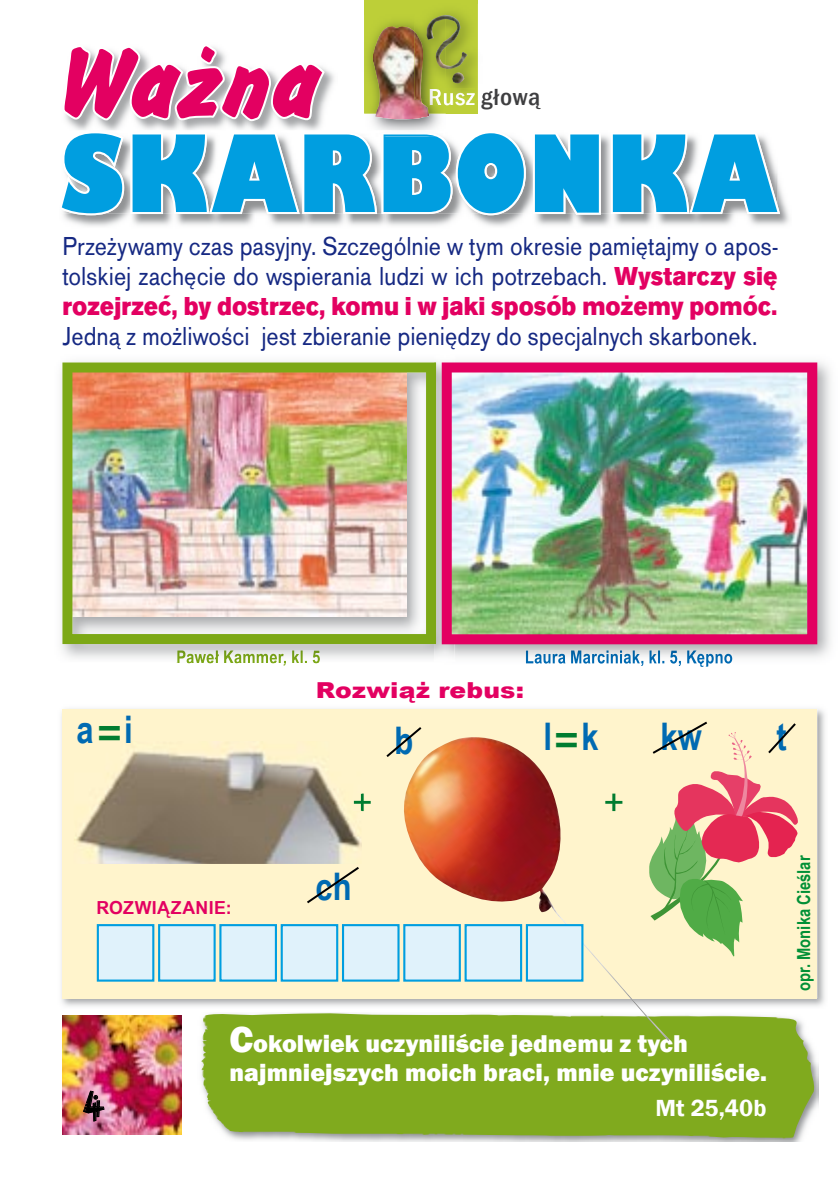
<style>
.page{position:relative;width:840px;height:1191px;background:#fff}
.page>*{position:absolute;margin:0;border:0;box-sizing:border-box;transform-origin:0 0}
.t1{font:108px "Okay DEE";letter-spacing:.02em;color:#e30061}
.t2{font:800 104px "Gill Sans";letter-spacing:.02em;color:#009ee0;scale:.83 1}
.t3{font:700 38px "Arial Narrow";color:#006ab2}
.t4{font:36px "Arial";color:#007c30}
.t5{font:30px "Jokerman";color:#000}
.t6{font:27px/30px "Accius TEE";color:#162983;scale:.89 1}
.t7{font:27px "Accius TEE Ultr";color:#e30061;scale:.89 1}
.t8{font:800 25px/29px "Franklin Gothic";letter-spacing:.005em;color:#fff}
.t9{font:500 condensed 24px "Franklin Gothic";letter-spacing:.02em;color:#3e3e40;scale:1.1 1}
.t10{font:600 24px "Franklin Gothic";letter-spacing:.005em;color:#fff}
.t11{font:900 22px "Arial";letter-spacing:.01em;color:#e30061;scale:1.14 1}
.t12{font:700 18px "Arial Narrow";color:#009036}
.t13{font:700 18px "Arial Narrow";letter-spacing:.02em;color:#e30061;scale:1.2 1}
.s1{color:#fff}
.s2{font-family:"Accius TEE Ultr";color:#e30061}
.s3{font-family:"Arial";font-weight:400;font-size:48px;color:#007c30}
.s4{font-size:38px}
</style>
<div class="page">
<img style="left:61px;top:708px;width:764px;height:299px">
<div style="left:62px;top:709px;width:754px;height:289px;background:#fff4cc"></div>
<img style="left:62px;top:1015px;width:119px;height:119px">
<svg style="left:82px;top:1090px;width:23px;height:32px"></svg>
<img style="left:63px;top:183px;width:726px;height:43px">
<svg style="left:63px;top:135px;width:716px;height:80px"></svg>
<img style="left:69px;top:70px;width:265px;height:60px">
<svg style="left:65px;top:47px;width:262px;height:76px"></svg>
<img style="left:232px;top:1060px;width:586px;height:81px">
<img style="left:201px;top:1012px;width:614px;height:126px">
<div style="left:364px;top:0;width:113px;height:113px;background:#bdcf38"></div>
<img style="left:364px;top:113px;width:81px;height:17px">
<img style="left:361px;top:134px;width:80px;height:3px">
<img style="left:429px;top:100px;width:16px;height:5px">
<img style="left:372px;top:26px;width:57px;height:93px">
<img style="left:437px;top:4px;width:41px;height:96px">
<img style="left:445px;top:96px;width:29px;height:4px">
<img style="left:414px;top:19px;width:31px;height:81px">
<img style="left:414px;top:32px;width:9px;height:68px">
<img style="left:426px;top:15px;width:57px;height:81px">
<img style="left:177px;top:650px;width:143px;height:12px">
<img style="left:62px;top:362px;width:372px;height:282px">
<img style="left:434px;top:358px;width:397px;height:305px">
<img style="left:525px;top:650px;width:206px;height:15px">
<img style="left:434px;top:362px;width:2px;height:282px">
<img style="left:441px;top:362px;width:375px;height:282px">
<img style="left:74px;top:749px;width:287px;height:115px">
<img style="left:354px;top:794px;width:7px;height:17px">
<img style="left:398px;top:737px;width:271px;height:304px">
<svg style="left:307px;top:867px;width:52px;height:36px"></svg>
<svg style="left:386px;top:727px;width:35px;height:30px"></svg>
<svg style="left:649px;top:721px;width:148px;height:235px"></svg>
<svg style="left:97px;top:924px;width:486px;height:57px;background:#c9e9f4"></svg>
<h1 class="t1" style="left:56px;top:27px;width:264px">Ważna</h1>
<p class="t9" style="left:428px;top:81px;width:103px"><span class="s1">Rusz</span> głową</p>
<h2 class="t2" style="left:61px;top:108px;width:864px">SKARBONKA</h2>
<p class="t6" style="left:62px;top:231px;width:804px">Przeżywamy czas pasyjny. Szczególnie w tym okresie pamiętajmy o apos&shy;tolskiej zachęcie do wspierania ludzi w ich potrzebach. <span class="s2">Wystarczy się</span></p>
<p class="t7" style="left:62px;top:290px;width:804px">rozejrzeć, by dostrzec, komu i w jaki sposób możemy pomóc.</p>
<p class="t6" style="left:62px;top:321px;width:782px">Jedną z możliwości jest zbieranie pienię dzy do specjalnych skarbonek.</p>
<h3 class="t3" style="left:76px;top:700px;width:58px">a<span class="s3">=</span> i</h3>
<p class="t11" style="left:315px;top:674px;width:184px">Rozwiąż rebus:</p>
<h3 class="t4" style="left:351px;top:778px;width:23px">+</h3>
<h3 class="t3" style="left:394px;top:712px;width:20px">b</h3>
<h3 class="t3" style="left:543px;top:708px;width:57px">l<span class="s3">=</span> k</h3>
<h3 class="t4" style="left:603px;top:778px;width:23px">+</h3>
<h3 class="t3" style="left:660px;top:707px;width:43px">kw</h3>
<h3 class="t3" style="left:776px;top:708px;width:12px">t</h3>
<p class="t13" style="left:96px;top:894px;width:114px">ROZWIĄZANIE:</p>
<h3 class="t3" style="left:315px;top:858px;width:38px">ch</h3>
<p class="t5" style="left:83px;top:1084px;width:23px">4</p>
<p class="t8" style="left:229px;top:1029px;width:539px"><span class="s4">C</span>okolwiek uczyniliście jednemu z tych najmniejszych moich braci, mnie uczyniliście.</p>
<p class="t10" style="left:655px;top:1092px;width:112px">Mt 25,40b</p>
<p class="t12" style="left:789px;top:991px;width:137px;rotate:-90deg">opr. Monika Cieślar</p>
</div>
